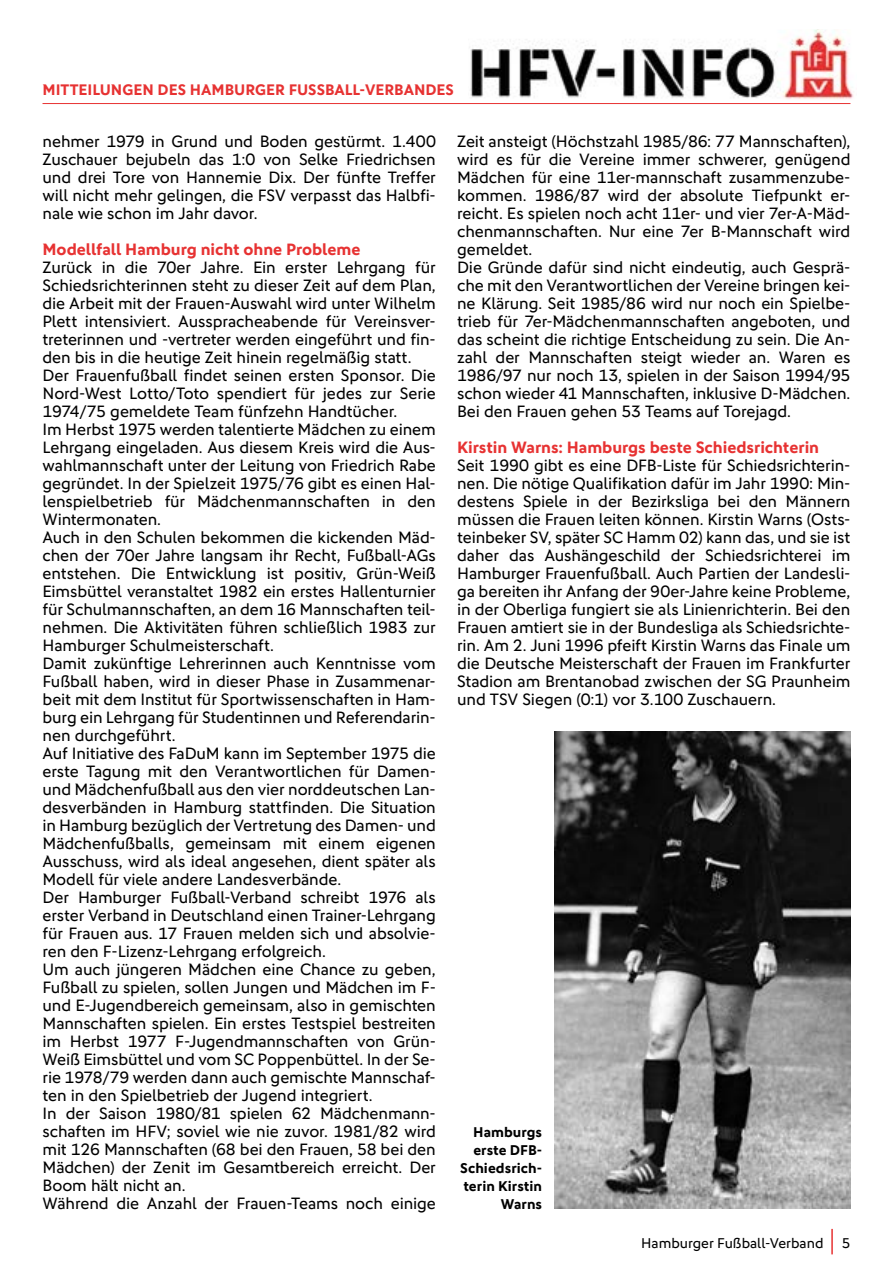
<style>
.page{position:relative;width:893px;height:1263px;background:#fff}
.page>*{position:absolute;margin:0;border:0;box-sizing:border-box;transform-origin:0 0}
.t1{font:16.5px/18px "DFB Sans";letter-spacing:-.005em;color:#000;text-align:justify}
.t2{font:700 16.5px "DFB Sans";letter-spacing:-.005em;color:#e73232}
.t3{font:700 15.3px "DFB Sans";color:#e73232}
.t4{font:700 14.25px/18px "DFB Sans";color:#000;text-align:right}
.t5{font:14.25px "DFB Sans";color:#000}
</style>
<div class="page">
<hr style="left:831px;top:1229px;width:2px;height:25px;background:#e73232">
<hr style="left:43px;top:103px;width:807px;height:1px;background:#e73232">
<img style="left:470px;top:29px;width:384px;height:70px">
<img style="left:555px;top:731px;width:295px;height:478px">
<p class="t3" style="left:43px;top:80px;width:413px">MITTEILUNGEN DES HAMBURGER FUSSBALL-VERBANDES</p>
<p class="t1" style="left:43px;top:132px;width:395px">nehmer 1979 in Grund und Boden gestürmt. 1.400<br>Zuschauer bejubeln das 1:0 von Selke Friedrichsen und drei Tore von Hannemie Dix. Der fünfte Treffer will nicht mehr gelingen, die FSV verpasst das Halbfi&shy;nale wie schon im Jahr davor.</p>
<p class="t2" style="left:43px;top:239px;width:320px">Modellfall Hamburg nicht ohne Probleme</p>
<p class="t1" style="left:43px;top:258px;width:395px;text-align:left">Zurück in die 70er Jahre. Ein erster Lehrgang für Schiedsrichterinnen steht zu dieser Zeit auf dem Plan, die Arbeit mit der Frauen-Auswahl wird unter Wilhelm Plett intensiviert. Ausspracheabende für Vereinsver&shy;treterinnen und -vertreter werden eingeführt und fin&shy;den bis in die heutige Zeit hinein regelmäßig statt.<br>Der Frauenfußball findet seinen ersten Sponsor. Die Nord-West Lotto/Toto spendiert für jedes zur Serie 1974/75 gemeldete Team fünfzehn Handtücher.<br>Im Herbst 1975 werden talentierte Mädchen zu einem Lehrgang eingeladen. Aus diesem Kreis wird die Aus&shy;wahlmannschaft unter der Leitung von Friedrich Rabe gegründet. In der Spielzeit 1975/76 gibt es einen Hal&shy;lenspielbetrieb für Mädchenmannschaften in den Wintermonaten.<br>Auch in den Schulen bekommen die kickenden Mäd&shy;chen der 70er Jahre langsam ihr Recht, Fußball-AGs entstehen. Die Entwicklung ist positiv, Grün-Weiß Eimsbüttel veranstaltet 1982 ein erstes Hallenturnier für Schulmannschaften, an dem 16 Mannschaften teil&shy;nehmen. Die Aktivitäten führen schließlich 1983 zur Hamburger Schulmeisterschaft.<br>Damit zukünftige Lehrerinnen auch Kenntnisse vom Fußball haben, wird in dieser Phase in Zusammenar&shy;beit mit dem Institut für Sportwissenschaften in Ham&shy;burg ein Lehrgang für Studentinnen und Referendarin&shy;nen durchgeführt.<br>Auf Initiative des FaDuM kann im September 1975 die erste Tagung mit den Verantwortlichen für Damen&shy;und Mädchenfußball aus den vier norddeutschen Lan&shy;desverbänden in Hamburg stattfinden. Die Situation in Hamburg bezüglich der Vertretung des Damen- und Mädchenfußballs, gemeinsam mit einem eigenen Ausschuss, wird als ideal angesehen, dient später als Modell für viele andere Landesverbände.<br>Der Hamburger Fußball-Verband schreibt 1976 als erster Verband in Deutschland einen Trainer-Lehrgang für Frauen aus. 17 Frauen melden sich und absolvie&shy;ren den F-Lizenz-Lehrgang erfolgreich.<br>Um auch jüngeren Mädchen eine Chance zu geben, Fußball zu spielen, sollen Jungen und Mädchen im F&shy;und E-Jugendbereich gemeinsam, also in gemischten Mannschaften spielen. Ein erstes Testspiel bestreiten im Herbst 1977 F-Jugendmannschaften von Grün-Weiß Eimsbüttel und vom SC Poppenbüttel. In der Se&shy;rie 1978/79 werden dann auch gemischte Mannschaf&shy;ten in den Spielbetrieb der Jugend integriert.<br>In der Saison 1980/81 spielen 62 Mädchenmann&shy;schaften im HFV; soviel wie nie zuvor. 1981/82 wird mit 126 Mannschaften (68 bei den Frauen, 58 bei den Mädchen) der Zenit im Gesamtbereich erreicht. Der Boom hält nicht an.<br>Während die Anzahl der Frauen-Teams noch einige</p>
<p class="t1" style="left:457px;top:132px;width:395px;text-align:left">Zeit ansteigt (Höchstzahl 1985/86: 77 Mannschaften), wird es für die Vereine immer schwerer, genügend Mädchen für eine 11er-mannschaft zusammenzube&shy;kommen. 1986/87 wird der absolute Tiefpunkt er&shy;reicht. Es spielen noch acht 11er- und vier 7er-A-Mäd&shy;chenmannschaften. Nur eine 7er B-Mannschaft wird gemeldet.<br>Die Gründe dafür sind nicht eindeutig, auch Gesprä&shy;che mit den Verantwortlichen der Vereine bringen kei&shy;ne Klärung. Seit 1985/86 wird nur noch ein Spielbe&shy;trieb für 7er-Mädchenmannschaften angeboten, und das scheint die richtige Entscheidung zu sein. Die An&shy;zahl der Mannschaften steigt wieder an. Waren es 1986/97 nur noch 13, spielen in der Saison 1994/95 schon wieder 41 Mannschaften, inklusive D-Mädchen.<br>Bei den Frauen gehen 53 Teams auf Torejagd.</p>
<p class="t2" style="left:457px;top:437px;width:363px">Kirstin Warns: Hamburgs beste Schiedsrichterin</p>
<p class="t1" style="left:457px;top:456px;width:395px">Seit 1990 gibt es eine DFB-Liste für Schiedsrichterin&shy;nen. Die nötige Qualifikation dafür im Jahr 1990: Min&shy;destens Spiele in der Bezirksliga bei den Männern müssen die Frauen leiten können. Kirstin Warns (Osts&shy;teinbeker SV, später SC Hamm 02) kann das, und sie ist daher das Aushängeschild der Schiedsrichterei im Hamburger Frauenfußball. Auch Partien der Landesli&shy;ga bereiten ihr Anfang der 90er-Jahre keine Probleme, in der Oberliga fungiert sie als Linienrichterin. Bei den Frauen amtiert sie in der Bundesliga als Schiedsrichte&shy;rin. Am 2. Juni 1996 pfeift Kirstin Warns das Finale um die Deutsche Meisterschaft der Frauen im Frankfurter Stadion am Brentanobad zwischen der SG Praunheim und TSV Siegen (0:1) vor 3.100 Zuschauern.</p>
<p class="t4" style="left:460px;top:1123px;width:83px">Hamburgs erste DFB-<br>Schiedsrich&shy;terin Kirstin<br>Warns</p>
<p class="t5" style="left:641px;top:1235px;width:184px">Hamburger Fußball-Verband</p>
<p class="t5" style="left:842px;top:1235px;width:10px">5</p>
</div>
